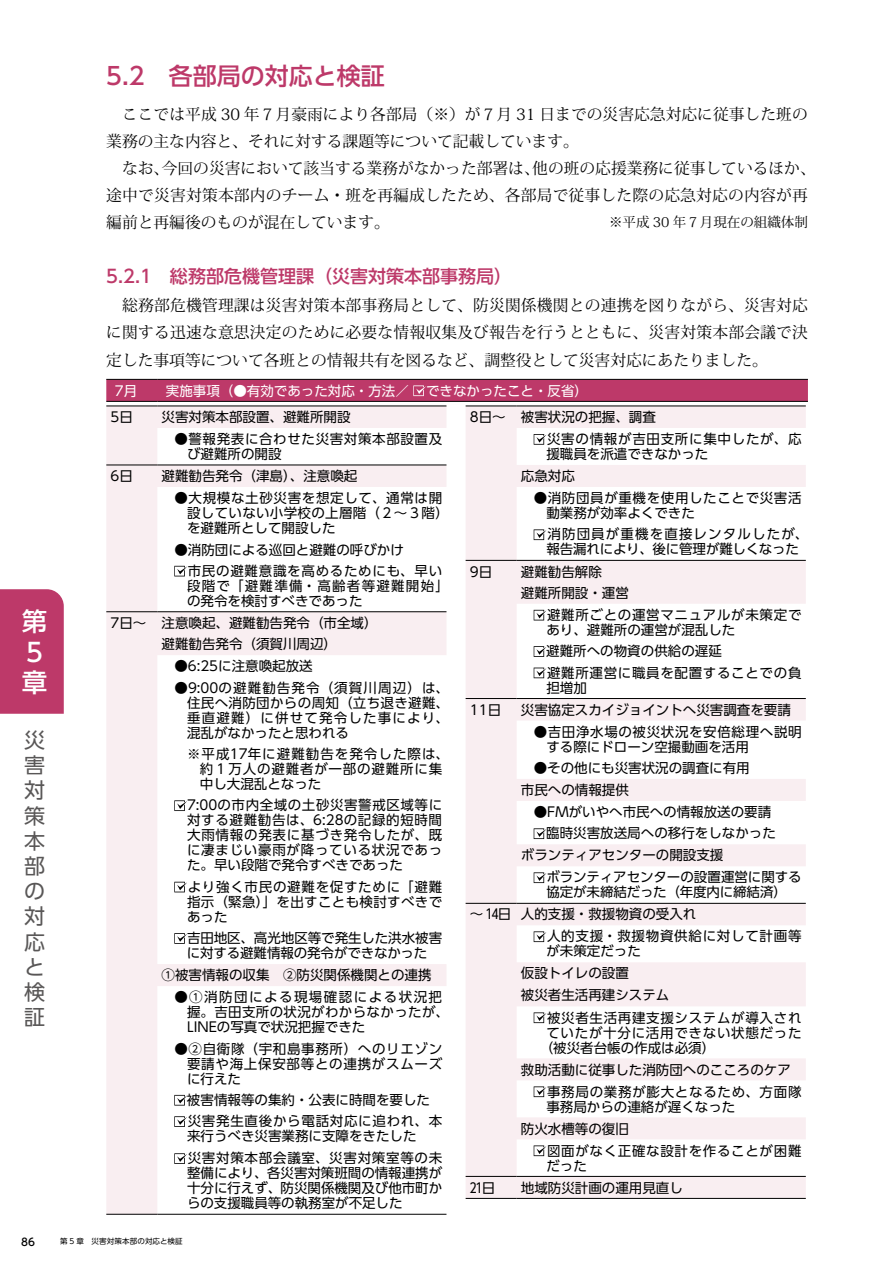
<style>
.page{position:relative;width:893px;height:1263px;background:#fff}
.page>*{position:absolute;margin:0;border:0;box-sizing:border-box;transform-origin:0 0}
.t1{font:500 25.5px/30.6px "UD Shin Go Pro";color:#fff}
.t2{font:500 24px "UD Shin Go Pr 6 N";color:#bd3969}
.t3{font:21px/25.2px "UD Shin Go Pro";color:#595757;text-align:justify}
.t4{font:500 18px "UD Shin Go Pr 6 N";color:#bd3969}
.t5{font:15.75px/27px "Koz Min Pro";color:#000}
.t6{font:13.5px/15px "UD Shin Go Pr 6 N";color:#000}
.t7{font:13.5px/15px "UD Shin Go Pr 6 N";letter-spacing:.025em;color:#000}
.t8{font:13.5px/15px "UD Shin Go Pr 6 N";letter-spacing:.045em;color:#000}
.t9{font:13.5px/22px "UD Shin Go Pr 6 N";letter-spacing:.055em;color:#000}
.t10{font:13.5px "UD Shin Go Pr 6 N";letter-spacing:.05em;color:#000}
.t11{font:13.5px/15px "UD Shin Go Pr 6 N";letter-spacing:.06em;color:#000}
.t12{font:13.5px/15px "UD Shin Go Pr 6 N";letter-spacing:.04em;color:#000}
.t13{font:13.5px "UD Shin Go Pr 6 N";color:#fff}
.t14{font:13.5px "Koz Min Pro";color:#000}
.t15{font:500 10.5px "UD Shin Go Pr 6 N";color:#000}
.t16{font:7.5px "UD Shin Go Pr 6 N";letter-spacing:.02em;color:#000}
</style>
<div class="page">
<svg style="left:106px;top:407px;width:340px;height:807px"></svg>
<hr style="left:106px;top:406px;width:51px;height:1px;background:#000">
<hr style="left:157px;top:406px;width:289px;height:1px;background:#000">
<hr style="left:106px;top:465px;width:51px;height:1px;background:#000">
<hr style="left:157px;top:465px;width:289px;height:1px;background:#000">
<hr style="left:106px;top:611px;width:51px;height:1px;background:#000">
<hr style="left:157px;top:611px;width:289px;height:1px;background:#000">
<hr style="left:106px;top:1214px;width:51px;height:1px;background:#000">
<hr style="left:157px;top:1214px;width:289px;height:1px;background:#000">
<svg style="left:174px;top:566px;width:13px;height:10px"></svg>
<svg style="left:174px;top:800px;width:13px;height:11px"></svg>
<svg style="left:174px;top:882px;width:13px;height:10px"></svg>
<svg style="left:174px;top:933px;width:13px;height:11px"></svg>
<svg style="left:174px;top:1095px;width:13px;height:10px"></svg>
<svg style="left:174px;top:1116px;width:13px;height:11px"></svg>
<svg style="left:174px;top:1153px;width:13px;height:11px"></svg>
<svg style="left:466px;top:407px;width:340px;height:791px"></svg>
<hr style="left:466px;top:903px;width:51px;height:1px;background:#000">
<hr style="left:517px;top:903px;width:289px;height:1px;background:#000">
<hr style="left:466px;top:560px;width:51px;height:1px;background:#000">
<hr style="left:466px;top:698px;width:51px;height:1px;background:#000">
<hr style="left:517px;top:560px;width:289px;height:1px;background:#000">
<hr style="left:517px;top:698px;width:289px;height:1px;background:#000">
<hr style="left:466px;top:1176px;width:51px;height:1px;background:#000">
<hr style="left:517px;top:1176px;width:289px;height:1px;background:#000">
<hr style="left:466px;top:1198px;width:51px;height:1px;background:#000">
<hr style="left:517px;top:1198px;width:289px;height:1px;background:#000">
<hr style="left:466px;top:406px;width:51px;height:1px;background:#000">
<hr style="left:517px;top:406px;width:289px;height:1px;background:#000">
<svg style="left:534px;top:434px;width:12px;height:11px"></svg>
<svg style="left:534px;top:529px;width:12px;height:11px"></svg>
<svg style="left:534px;top:610px;width:12px;height:10px"></svg>
<svg style="left:534px;top:646px;width:12px;height:11px"></svg>
<svg style="left:534px;top:667px;width:12px;height:11px"></svg>
<svg style="left:534px;top:828px;width:12px;height:11px"></svg>
<svg style="left:534px;top:872px;width:12px;height:11px"></svg>
<svg style="left:534px;top:931px;width:12px;height:11px"></svg>
<svg style="left:534px;top:1012px;width:12px;height:11px"></svg>
<svg style="left:534px;top:1086px;width:12px;height:11px"></svg>
<svg style="left:534px;top:1145px;width:12px;height:11px"></svg>
<hr style="left:106px;top:401px;width:51px;height:1px;background:#000">
<hr style="left:157px;top:401px;width:651px;height:1px;background:#000">
<svg style="left:106px;top:379px;width:702px;height:22px;background:#b43764"></svg>
<div style="left:0;top:589px;width:64px;height:125px;background:#bd3969"></div>
<p class="t2" style="left:106px;top:56px;width:280px">5.2　各部局の対応と検証</p>
<p class="t5" style="left:106px;top:100px;width:711px">　ここでは平成 30 年７月豪雨により各部局（※）が７月 31 日までの災害応急対応に従事した班の業務の主な内容と、それに対する課題等について記載しています。<br>　なお、今回の災害において該当する業務がなかった部署は、他の班の応援業務に従事しているほか、途中で災害対策本部内のチーム・班を再編成したため、各部局で従事した際の応急対応の内容が再編前と再編後のものが混在しています。</p>
<p class="t14" style="left:609px;top:212px;width:200px">※平成 30 年７月現在の組織体制</p>
<h1 class="t1" style="left:22px;top:605px;width:26px">第<br>５章</h1>
<h3 class="t3" style="left:24px;top:727px;width:22px">災害対策本部の対応と検証</h3>
<p class="t4" style="left:106px;top:262px;width:407px">5.2.1　総務部危機管理課（災害対策本部事務局）</p>
<p class="t5" style="left:106px;top:291px;width:703px;line-height:27.6px;text-align:justify">　総務部危機管理課は災害対策本部事務局として、防災関係機関との連携を図りながら、災害対応に関する迅速な意思決定のために必要な情報収集及び報告を行うとともに、災害対策本部会議で決定した事項等について各班との情報共有を図るなど、調整役として災害対応にあたりました。</p>
<p class="t13" style="left:115px;top:379px;width:24px">7月</p>
<p class="t13" style="left:166px;top:379px;width:245px">実施事項（●有効であった対応・方法／</p>
<p class="t13" style="left:426px;top:379px;width:170px">できなかったこと・反省）　</p>
<p class="t6" style="left:111px;top:409px;width:24px">5日</p>
<p class="t6" style="left:162px;top:409px;width:190px">災害対策本部設置、避難所開設</p>
<p class="t8" style="left:187px;top:431px;width:257px;text-indent:-13px">●警報発表に合わせた災害対策本部設置及び避難所の開設</p>
<p class="t6" style="left:111px;top:468px;width:24px">6日</p>
<p class="t6" style="left:162px;top:468px;width:197px">避難勧告発令（津島）、注意喚起</p>
<p class="t7" style="left:187px;top:490px;width:263px;text-indent:-13px">●大規模な土砂災害を想定して、通常は開設していない小学校の上層階（２～３階）を避難所として開設した</p>
<p class="t6" style="left:188px;top:538px;width:256px;line-height:21.3px;text-indent:-13px">●消防団による巡回と避難の呼びかけ<br>市⺠の避難意識を⾼めるためにも、早い</p>
<p class="t6" style="left:187px;top:578px;width:263px">段階で「避難準備・⾼齢者等避難開始」の発令を検討すべきであった</p>
<p class="t6" style="left:162px;top:612px;width:217px;line-height:21.5px;text-indent:-51px">7日〜 注意喚起、避難勧告発令（市全域）避難勧告発令（須賀川周辺）</p>
<p class="t6" style="left:174px;top:658px;width:140px">●6:25に注意喚起放送</p>
<p class="t6" style="left:187px;top:680px;width:263px;text-align:justify;text-indent:-13px">●9:00の避難勧告発令（須賀川周辺）は、住民へ消防団からの周知（立ち退き避難、垂直避難）に併せて発令した事により、混乱がなかったと思われる</p>
<p class="t11" style="left:200px;top:746px;width:251px;text-indent:-13px">※平成17年に避難勧告を発令した際は、約１万人の避難者が一部の避難所に集中し大混乱となった</p>
<p class="t6" style="left:187px;top:797px;width:257px;text-align:justify">7:00の市内全域の土砂災害警戒区域等に対する避難勧告は、6:28の記録的短時間大雨情報の発表に基づき発令したが、既に凄まじい豪雨が降っている状況であった。早い段階で発令すべきであった</p>
<p class="t6" style="left:187px;top:879px;width:257px;text-align:justify">より強く市⺠の避難を促すために「避難指⽰（緊急）」を出すことも検討すべきであった</p>
<p class="t6" style="left:187px;top:930px;width:257px">吉田地区、高光地区等で発生した洪水被害に対する避難情報の発令ができなかった</p>
<p class="t6" style="left:162px;top:967px;width:271px">①被害情報の収集　②防災関係機関との連携</p>
<p class="t7" style="left:187px;top:989px;width:263px;text-indent:-13px">●①消防団による現場確認による状況把握。吉田支所の状況がわからなかったが、<br>LINEの写真で状況把握できた</p>
<p class="t6" style="left:187px;top:1040px;width:257px;text-align:justify;text-indent:-13px">●②自衛隊（宇和島事務所）へのリエゾン要請や海上保安部等との連携がスムーズに行えた</p>
<p class="t7" style="left:187px;top:1089px;width:257px;line-height:21.5px">被害情報等の集約・公表に時間を要した災害発生直後から電話対応に追われ、本</p>
<p class="t6" style="left:187px;top:1125px;width:257px;line-height:22px">来行うべき災害業務に支障をきたした<br>災害対策本部会議室、災害対策室等の未</p>
<p class="t6" style="left:187px;top:1165px;width:257px;text-align:justify">整備により、各災害対策班間の情報連携が十分に行えず、防災関係機関及び他市町からの支援職員等の執務室が不足した</p>
<p class="t9" style="left:547px;top:405px;width:256px;text-indent:-77px">8日〜 被害状況の把握、調査<br>災害の情報が吉田支所に集中したが、応</p>
<p class="t6" style="left:521px;top:443px;width:189px;line-height:22px;text-indent:26px">援職員を派遣できなかった応急対応</p>
<p class="t8" style="left:546px;top:490px;width:257px;text-indent:-13px">●消防団員が重機を使用したことで災害活動業務が効率よくできた</p>
<p class="t12" style="left:546px;top:526px;width:263px">消防団員が重機を直接レンタルしたが、報告漏れにより、後に管理が難しくなった</p>
<p class="t6" style="left:470px;top:563px;width:24px">9日</p>
<p class="t6" style="left:521px;top:563px;width:82px">避難勧告解除</p>
<p class="t6" style="left:521px;top:585px;width:109px">避難所開設・運営</p>
<p class="t10" style="left:547px;top:604px;width:256px">避難所ごとの運営マニュアルが未策定で</p>
<p class="t6" style="left:546px;top:619px;width:257px;line-height:21.5px">あり、避難所の運営が混乱した<br>避難所への物資の供給の遅延<br>避難所運営に職員を配置することでの負</p>
<p class="t6" style="left:546px;top:680px;width:42px">担増加</p>
<p class="t6" style="left:470px;top:702px;width:33px">11日</p>
<p class="t6" style="left:521px;top:702px;width:271px">災害協定スカイジョイントへ災害調査を要請</p>
<p class="t8" style="left:546px;top:724px;width:257px;text-indent:-13px">●吉田浄水場の被災状況を安倍総理へ説明する際にドローン空撮動画を活用</p>
<p class="t6" style="left:521px;top:756px;width:230px;line-height:22px;text-indent:13px">●その他にも災害状況の調査に有用市民への情報提供</p>
<p class="t6" style="left:534px;top:804px;width:239px">●FMがいやへ市民への情報放送の要請</p>
<p class="t6" style="left:546px;top:825px;width:231px">臨時災害放送局への移行をしなかった</p>
<p class="t6" style="left:521px;top:847px;width:204px">ボランティアセンターの開設支援</p>
<p class="t6" style="left:546px;top:869px;width:257px">ボランティアセンターの設置運営に関する</p>
<p class="t6" style="left:546px;top:884px;width:242px">協定が未締結だった（年度内に締結済）</p>
<p class="t6" style="left:470px;top:906px;width:228px">〜１ ４日 人的支援・救援物資の受入れ</p>
<p class="t9" style="left:547px;top:925px;width:256px">人的支援・救援物資供給に対して計画等</p>
<p class="t6" style="left:546px;top:943px;width:96px">が未策定だった</p>
<p class="t6" style="left:521px;top:965px;width:109px">仮設トイレの設置</p>
<p class="t6" style="left:521px;top:987px;width:150px">被災者生活再建システム</p>
<p class="t10" style="left:547px;top:1006px;width:256px">被災者生活再建支援システムが導入され</p>
<p class="t9" style="left:540px;top:1024px;width:263px;line-height:15px;text-indent:7px">ていたが十分に活用できない状態だった（被災者台帳の作成は必須）</p>
<p class="t6" style="left:547px;top:1058px;width:256px;line-height:22px;text-indent:-26px">救助活動に従事した消防団へのこころのケア事務局の業務が膨大となるため、方面隊</p>
<p class="t6" style="left:546px;top:1098px;width:190px">事務局からの連絡が遅くなった</p>
<p class="t6" style="left:521px;top:1120px;width:109px">防火水槽等の復旧</p>
<p class="t10" style="left:547px;top:1139px;width:256px">図面がなく正確な設計を作ることが困難</p>
<p class="t6" style="left:546px;top:1157px;width:42px">だった</p>
<p class="t6" style="left:470px;top:1179px;width:27px">21日</p>
<p class="t6" style="left:521px;top:1179px;width:163px">地域防災計画の運用見直し</p>
<p class="t15" style="left:21px;top:1233px;width:15px">86</p>
<p class="t16" style="left:60px;top:1235px;width:124px">第 5 章　災害対策本部の対応と検証</p>
</div>
